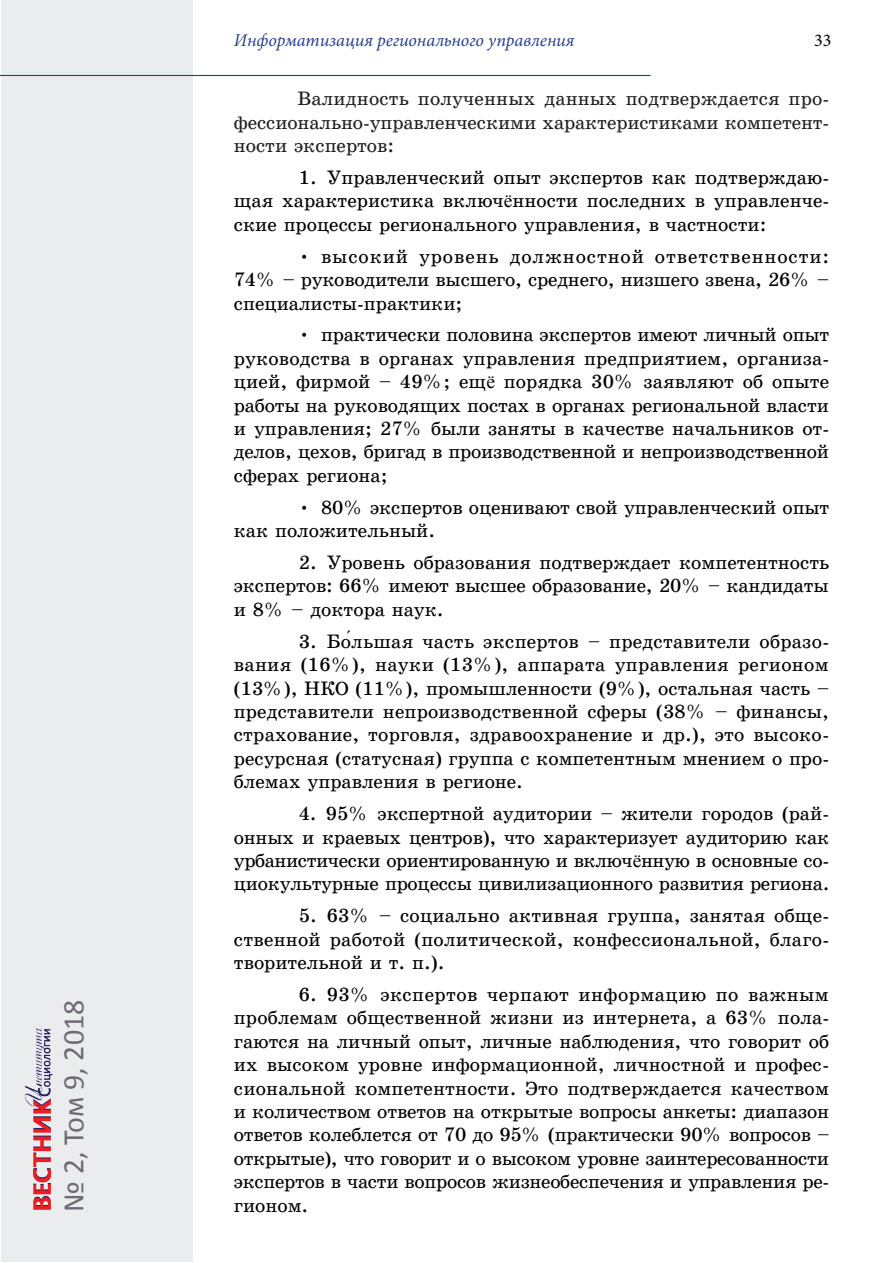
<style>
.page{position:relative;width:893px;height:1263px;background:#fff}
.page>*{position:absolute;margin:0;border:0;box-sizing:border-box;transform-origin:0 0}
.t1{font:30px "Calibri";color:#706a75}
.t2{font:19.5px/23.4px "School Book C";letter-spacing:-.005em;color:#000;text-align:justify}
.Текст{font:19.5px/23.4px "School Book C";letter-spacing:-.005em;color:#231f20;text-align:justify}
.t3{font:italic 18px "Minion Pro";color:#25408b}
.t4{font:18px "Minion Pro";color:#000}
.s1{font-family:"Times New Roman"}
</style>
<div class="page">
<div style="left:1px;top:1px;width:192px;height:1261px;background:#eaecee"></div>
<hr style="left:0;top:75px;width:651px;height:1px;background:#25408b">
<img style="left:25px;top:1027px;width:28px;height:183px">
<h1 class="t1" style="left:55px;top:1212px;width:214px;rotate:-90deg">№ 2, Том 9, 2018</h1>
<p class="t3" style="left:234px;top:28px;width:342px">Информатизация регионального управления</p>
<p class="t4" style="left:814px;top:29px;width:19px">33</p>
<p class="Текст" style="left:234px;top:87px;width:597px;text-indent:64px">Валидность полученных данных подтверждается про&shy;фессионально-управленческими характеристиками компетент&shy;ности экспертов:</p>
<p class="t2" style="left:234px;top:166px;width:597px;text-indent:65px">1. Управленческий опыт экспертов как подтверждаю&shy;щая характеристика включ<span class="s1">ё</span>нности последних в управленче&shy;ские процессы регионального управления, в частности:</p>
<p class="t2" style="left:234px;top:245px;width:597px;text-indent:64px">• высокий уровень должностной ответственности:<br>74% – руководители высшего, среднего, низшего звена, 26% – специалисты-практики;</p>
<p class="t2" style="left:234px;top:323px;width:597px;text-indent:64px">• практически половина экспертов имеют личный опыт руководства в органах управления предприятием, организа&shy;цией, фирмой – 49%; ещ<span class="s1">ё</span> порядка 30% заявляют об опыте работы на руководящих постах в органах региональной власти и управления; 27% были заняты в качестве начальников от&shy;делов, цехов, бригад в производственной и непроизводственной сферах региона;</p>
<p class="t2" style="left:234px;top:496px;width:597px;text-indent:64px">• 80% экспертов оценивают свой управленческий опыт как положительный.</p>
<p class="t2" style="left:234px;top:551px;width:597px;text-indent:65px">2. Уровень образования подтверждает компетентность экспертов: 66% имеют высшее образование, 20% – кандидаты и 8% – доктора наук.</p>
<p class="t2" style="left:234px;top:630px;width:597px;text-indent:65px">3. Бо<span class="s1">́</span>льшая часть экспертов – представители образо&shy;вания (16%), науки (13%), аппарата управления регионом (13%), НКО (11%), промышленности (9%), остальная часть – представители непроизводственной сферы (38% – финансы, страхование, торговля, здравоохранение и др.), это высоко&shy;ресурсная (статусная) группа с компетентным мнением о про&shy;блемах управления в регионе.</p>
<p class="t2" style="left:234px;top:802px;width:597px;text-indent:65px">4. 95% экспертной аудитории – жители городов (рай&shy;онных и краевых центров), что характеризует аудиторию как урбанистически ориентированную и включ<span class="s1">ё</span>нную в основные со&shy;циокультурные процессы цивилизационного развития региона.</p>
<p class="t2" style="left:234px;top:904px;width:597px;text-indent:65px">5. 63% – социально активная группа, занятая обще&shy;ственной работой (политической, конфессиональной, благо&shy;творительной и т. п.).</p>
<p class="t2" style="left:234px;top:983px;width:597px;text-indent:65px">6. 93% экспертов черпают информацию по важным проблемам общественной жизни из интернета, а 63% пола&shy;гаются на личный опыт, личные наблюдения, что говорит об их высоком уровне информационной, личностной и профес&shy;сиональной компетентности. Это подтверждается качеством и количеством ответов на открытые вопросы анкеты: диапазон ответов колеблется от 70 до 95% (практически 90% вопросов – открытые), что говорит и о высоком уровне заинтересованности экспертов в части вопросов жизнеобеспечения и управления ре&shy;гионом.</p>
</div>
